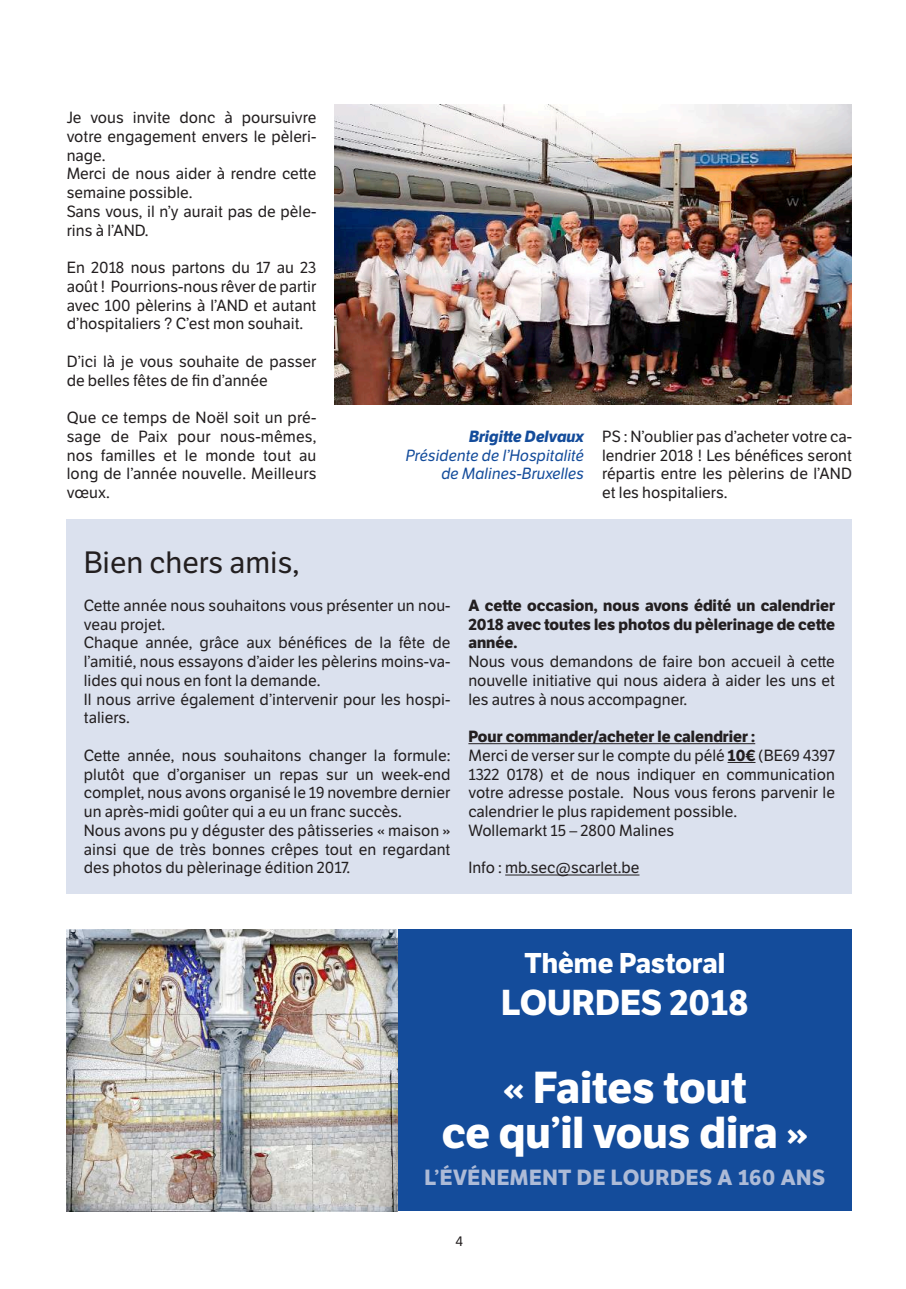
<style>
.page{position:relative;width:906px;height:1289px;background:#fff}
.page>*{position:absolute;margin:0;border:0;box-sizing:border-box;transform-origin:0 0}
.t1{font:700 43.5px/45px "LFT Etica";color:#fff;text-align:center}
.t2{font:700 34.95px "LFT Etica";color:#fff}
.t3{font:30px "LFT Etica";color:#231f20}
.t4{font:700 27.75px "LFT Etica";color:#fff}
.t5{font:700 21.3px "LFT Etica";letter-spacing:.025em;color:#adbbd7}
.t6{font:15.75px/18.8px "LFT Etica";color:#231f20}
.t7{font:700 15.75px/18.8px "LFT Etica";color:#231f20;text-align:justify}
.t8{font:italic 15.75px/18.8px "LFT Etica";color:#144c9b;text-align:right}
.t9{font:italic 700 15.75px "LFT Etica";color:#144c9b}
.t10{font:13.5px "LFT Etica";color:#231f20}
.s1{font-weight:700}
</style>
<div class="page">
<div style="left:398px;top:929px;width:454px;height:282px;background:#144c9b"></div>
<img style="left:67px;top:929px;width:331px;height:282px">
<img style="left:334px;top:104px;width:518px;height:300px">
<div style="left:67px;top:519px;width:785px;height:374px;background:#dbe1ee"></div>
<hr style="left:468px;top:743px;width:287px;height:1px;background:#231f20">
<svg style="left:727px;top:762px;width:28px;height:1px"></svg>
<hr style="left:505px;top:874px;width:134px;height:1px;background:#231f20">
<p class="t6" style="left:67px;top:108px;width:251px">Je vous invite donc à poursuivre votre engagement envers le pèleri&shy;nage.<br>Merci de nous aider à rendre cette semaine possible.<br>Sans vous, il n’y aurait pas de pèle&shy;rins à l’AND.</p>
<p class="t6" style="left:67px;top:258px;width:251px;text-align:justify">En 2018 nous partons du 17 au 23 août ! Pourrions-nous rêver de partir avec 100 pèlerins à l’AND et autant d’hospitaliers ? C’est mon souhait.</p>
<p class="t6" style="left:67px;top:352px;width:251px">D’ici là je vous souhaite de passer de belles fêtes de fin d’année</p>
<p class="t6" style="left:67px;top:408px;width:251px;text-align:justify">Que ce temps de Noël soit un pré&shy;sage de Paix pour nous-mêmes, nos familles et le monde tout au long de l’année nouvelle. Meilleurs vœux.</p>
<p class="t9" style="left:469px;top:426px;width:117px">Brigitte Delvaux</p>
<p class="t8" style="left:406px;top:446px;width:180px">Présidente de l’Hospitalité de Malines-Bruxelles</p>
<p class="t6" style="left:602px;top:427px;width:251px;text-align:justify">PS : N’oublier pas d’acheter votre ca&shy;lendrier 2018 ! Les bénéfices seront répartis entre les pèlerins de l’AND et les hospitaliers.</p>
<h3 class="t3" style="left:84px;top:545px;width:217px">Bien chers amis,</h3>
<p class="t6" style="left:84px;top:596px;width:368px">Cette année nous souhaitons vous présenter un nou&shy;veau projet.<br>Chaque année, grâce aux bénéfices de la fête de l’amitié, nous essayons d’aider les pèlerins moins-va&shy;lides qui nous en font la demande.<br>Il nous arrive également d’intervenir pour les hospi&shy;taliers.</p>
<p class="t6" style="left:84px;top:746px;width:368px">Cette année, nous souhaitons changer la formule: plutôt que d’organiser un repas sur un week-end complet, nous avons organisé le 19 novembre dernier un après-midi goûter qui a eu un franc succès.<br>Nous avons pu y déguster des pâtisseries « maison » ainsi que de très bonnes crêpes tout en regardant des photos du pèlerinage édition 2017.</p>
<p class="t7" style="left:468px;top:596px;width:368px">A cette occasion, nous avons édité un calendrier 2018 avec toutes les photos du pèlerinage de cette année.</p>
<p class="t6" style="left:468px;top:652px;width:368px;text-align:justify">Nous vous demandons de faire bon accueil à cette nouvelle initiative qui nous aidera à aider les uns et les autres à nous accompagner.</p>
<p class="t6" style="left:468px;top:727px;width:368px"><span class="s1">Pour commander/acheter le calendrier :<br></span>Merci de verser sur le compte du pélé <span class="s1">10€</span> (BE69 4397<br>1322 0178) et de nous indiquer en communication votre adresse postale. Nous vous ferons parvenir le calendrier le plus rapidement possible.<br>Wollemarkt 15 – 2800 Malines</p>
<p class="t6" style="left:468px;top:858px;width:173px">Info : mb.sec@scarlet.be</p>
<h3 class="t4" style="left:524px;top:945px;width:202px">Thème Pastoral</h3>
<h2 class="t2" style="left:501px;top:981px;width:249px">LOURDES 2018</h2>
<h1 class="t1" style="left:442px;top:1065px;width:368px">« Faites tout<br>ce qu’il vous dira »</h1>
<h3 class="t5" style="left:424px;top:1164px;width:402px">L’ÉVÉNEMENT DE LOURDES A 160 ANS</h3>
<p class="t10" style="left:455px;top:1232px;width:9px">4</p>
</div>
